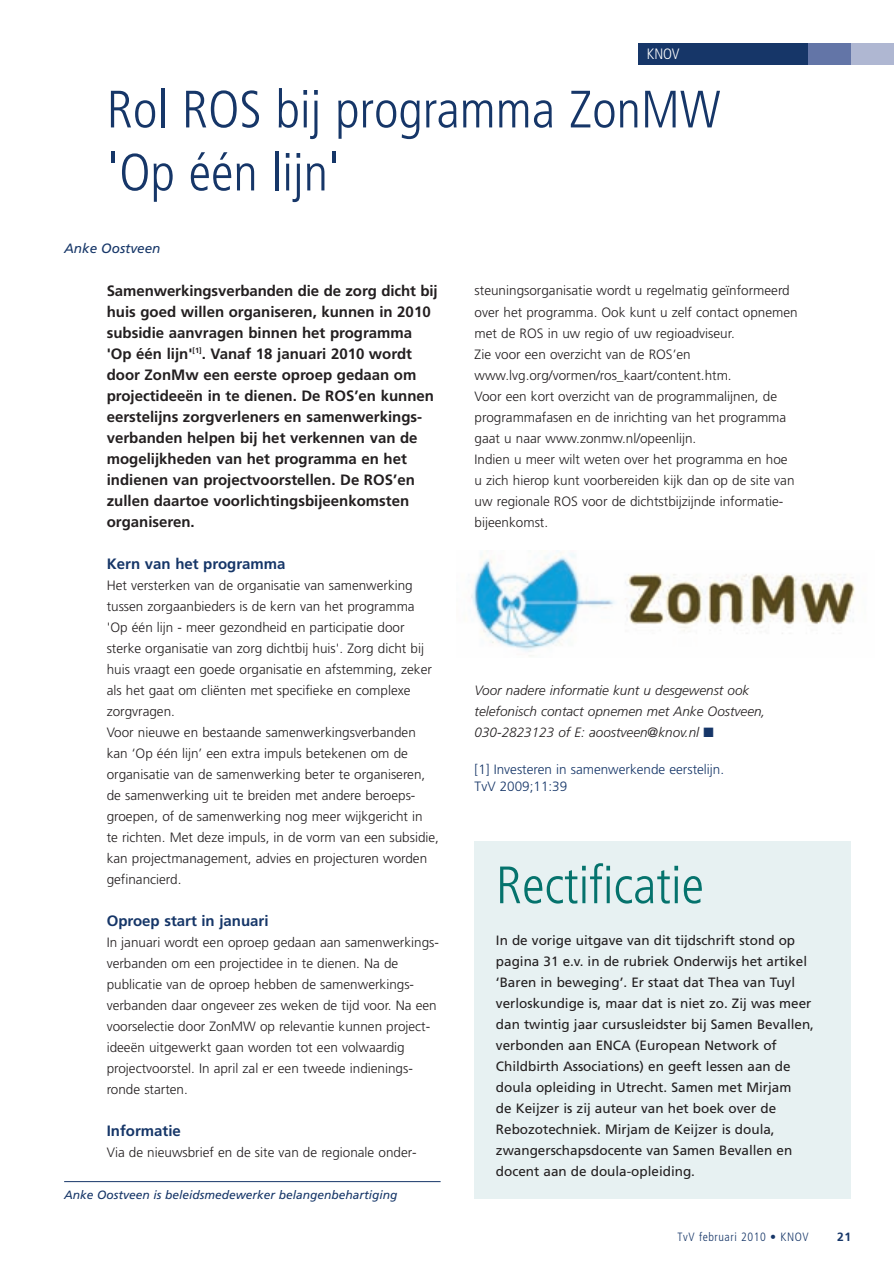
<style>
.page{position:relative;width:894px;height:1264px;background:#fff}
.page>*{position:absolute;margin:0;border:0;box-sizing:border-box;transform-origin:0 0}
.t1{font:300 condensed 52.5px/63px "Frutiger";color:#163668}
.t2{font:300 condensed 52.5px "Frutiger";color:#05736d}
.t3{font:700 15px/21px "Frutiger";color:#231f20}
.t4{font:700 15px "Frutiger";color:#163668}
.t5{font:300 condensed 15px "Frutiger";color:#fff}
.t6{font:300 13.5px/21px "Frutiger";color:#231f20}
.t7{font:13.5px/21px "Frutiger";color:#231f20}
.t8{font:italic 300 13.5px/21px "Frutiger";color:#231f20}
.t9{font:300 13.5px/16.5px "Frutiger";color:#163668}
.t10{font:italic 13.5px "Frutiger";color:#163668}
.t11{font:italic 12px "Frutiger";color:#163668}
.t12{font:300 condensed 12px "Frutiger";letter-spacing:.05em;color:#163668}
.t13{font:700 12px "Frutiger";color:#163668}
.s1{color:#163668}
</style>
<div class="page">
<hr style="left:0;top:0;width:1px;height:589px;background:#e3e7f2">
<div style="left:638px;top:43px;width:255px;height:21px;background:#163668"></div>
<div style="left:851px;top:43px;width:43px;height:21px;background:#afb7d2"></div>
<div style="left:808px;top:43px;width:43px;height:21px;background:#6375a7"></div>
<hr style="left:64px;top:1181px;width:376px;height:1px;background:#163668">
<img style="left:471px;top:550px;width:384px;height:106px">
<div style="left:474px;top:841px;width:377px;height:357px;background:#e7f1f2"></div>
<p class="t5" style="left:647px;top:47px;width:34px">KNOV</p>
<h1 class="t1" style="left:107px;top:82px;width:615px">Rol ROS bij programma ZonMW 'Op één lijn'</h1>
<p class="t10" style="left:64px;top:243px;width:98px">Anke Oostveen</p>
<p class="t3" style="left:107px;top:281px;width:332px">Samenwerkingsverbanden die de zorg dicht bij huis goed willen organiseren, kunnen in 2010 subsidie aanvragen binnen het programma 'Op één lijn'<sup>[1]</sup>. Vanaf 18 januari 2010 wordt door ZonMw een eerste oproep gedaan om projectideeën in te dienen. De ROS’en kunnen eerstelijns zorgverleners en samenwerkings&shy;verbanden helpen bij het verkennen van de mogelijkheden van het programma en het indienen van projectvoorstellen. De ROS’en zullen daartoe voorlichtingsbijeenkomsten organiseren.</p>
<p class="t4" style="left:107px;top:557px;width:180px">Kern van het programma</p>
<p class="t6" style="left:107px;top:575px;width:334px">Het versterken van de organisatie van samenwerking tussen zorgaanbieders is de kern van het programma 'Op één lijn - meer gezondheid en participatie door sterke organisatie van zorg dichtbij huis'. Zorg dicht bij huis vraagt een goede organisatie en afstemming, zeker als het gaat om cliënten met specifieke en complexe zorgvragen.<br>Voor nieuwe en bestaande samenwerkingsverbanden kan ‘Op één lijn’ een extra impuls betekenen om de organisatie van de samenwerking beter te organiseren, de samenwerking uit te breiden met andere beroeps&shy;groepen, of de samenwerking nog meer wijkgericht in<br>te richten. Met deze impuls, in de vorm van een subsidie, kan projectmanagement, advies en projecturen worden gefinancierd.</p>
<p class="t4" style="left:107px;top:914px;width:163px">Oproep start in januari</p>
<p class="t6" style="left:107px;top:932px;width:334px">In januari wordt een oproep gedaan aan samenwerkings&shy;verbanden om een projectidee in te dienen. Na de publicatie van de oproep hebben de samenwerkings - verbanden daar ongeveer zes weken de tijd voor. Na een voorselectie door ZonMW op relevantie kunnen project&shy;ideeën uitgewerkt gaan worden tot een volwaardig projectvoorstel. In april zal er een tweede indienings - ronde starten.</p>
<p class="t4" style="left:107px;top:1124px;width:76px">Informatie</p>
<p class="t6" style="left:107px;top:1142px;width:311px">Via de nieuwsbrief en de site van de regionale onder-</p>
<p class="t11" style="left:64px;top:1189px;width:335px">Anke Oostveen is beleidsmedewerker belangenbehartiging</p>
<p class="t6" style="left:474px;top:281px;width:324px">steuningsorganisatie wordt u regelmatig geïnformeerd over het programma. Ook kunt u zelf contact opnemen met de ROS in uw regio of uw regioadviseur.<br>Zie voor een overzicht van de ROS’en www.lvg.org/vormen/ros_kaart/content.htm.<br>Voor een kort overzicht van de programmalijnen, de programmafasen en de inrichting van het programma gaat u naar www.zonmw.nl/opeenlijn.<br>Indien u meer wilt weten over het programma en hoe u zich hierop kunt voorbereiden kijk dan op de site van uw regionale ROS voor de dichtstbijzijnde informatie - bijeenkomst.</p>
<p class="t8" style="left:474px;top:680px;width:292px">Voor nadere informatie kunt u desgewenst ook telefonisch contact opnemen met Anke Oostveen,<br>030-2823123 of E: aoostveen@knov.nl <span class="s1">■</span></p>
<p class="t9" style="left:474px;top:762px;width:251px">[1] Investeren in samenwerkende eerstelijn.<br>TvV 2009;11:39</p>
<h1 class="t2" style="left:496px;top:864px;width:209px">Rectificatie</h1>
<p class="t7" style="left:496px;top:931px;width:320px">In de vorige uitgave van dit tijdschrift stond op pagina 31 e.v. in de rubriek Onderwijs het artikel ‘Baren in beweging’. Er staat dat Thea van Tuyl verloskundige is, maar dat is niet zo. Zij was meer dan twintig jaar cursusleidster bij Samen Bevallen, verbonden aan ENCA (European Network of Childbirth Associations) en geeft lessen aan de doula opleiding in Utrecht. Samen met Mirjam<br>de Keijzer is zij auteur van het boek over de Rebozotechniek. Mirjam de Keijzer is doula, zwangerschapsdocente van Samen Bevallen en docent aan de doula-opleiding.</p>
<p class="t12" style="left:677px;top:1231px;width:132px">TvV februari 2010 • KNOV</p>
<p class="t13" style="left:837px;top:1231px;width:16px">21</p>
</div>
